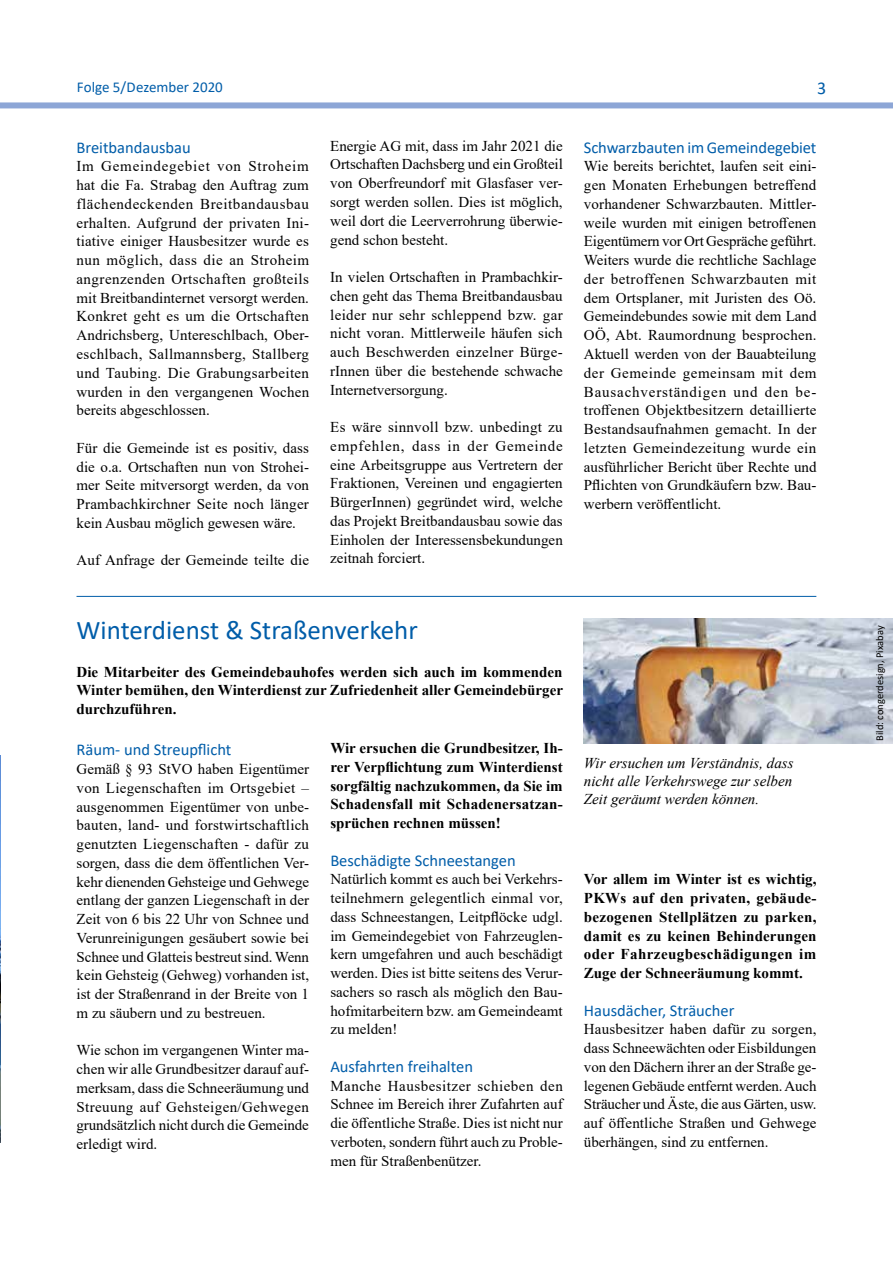
<style>
.page{position:relative;width:893px;height:1263px;background:#fff}
.page>*{position:absolute;margin:0;border:0;box-sizing:border-box;transform-origin:0 0}
.t1{font:27px "Calibri";color:#005da9}
.t2{font:18px "Calibri";color:#005da9}
.t3{font:16.5px "Calibri";color:#005da9}
.t4{font:15px/18.8px "Times New Roman";color:#000;text-align:justify}
.t5{font:700 15px/18.8px "Times New Roman";color:#000;text-align:justify}
.t6{font:italic 15px/18px "Times New Roman";color:#000;text-align:justify}
.t7{font:15px "Calibri";color:#005da9}
.t8{font:10.5px "Calibri";color:#000}
</style>
<div class="page">
<div style="left:0;top:102px;width:893px;height:6px;background:#8da6d6"></div>
<img style="left:0;top:755px;width:1px;height:387px">
<img style="left:584px;top:619px;width:309px;height:124px">
<hr style="left:77px;top:596px;width:739px;height:1px;background:#005da9">
<p class="t7" style="left:77px;top:77px;width:148px">Folge 5/Dezember 2020</p>
<p class="t2" style="left:817px;top:76px;width:11px">3</p>
<p class="t3" style="left:77px;top:136px;width:116px">Breitbandausbau</p>
<p class="t4" style="left:77px;top:157px;width:234px">Im Gemeindegebiet von Stroheim hat die Fa. Strabag den Auftrag zum flächendeckenden Breitbandausbau erhalten. Aufgrund der privaten Ini&shy;tiative einiger Hausbesitzer wurde es nun möglich, dass die an Stroheim angrenzenden Ortschaften großteils mit Breitbandinternet versorgt werden.<br>Konkret geht es um die Ortschaften Andrichsberg, Untereschlbach, Ober&shy;eschlbach, Sallmannsberg, Stallberg und Taubing. Die Grabungsarbeiten wurden in den vergangenen Wochen bereits abgeschlossen.</p>
<p class="t4" style="left:77px;top:438px;width:234px">Für die Gemeinde ist es positiv, dass die o.a. Ortschaften nun von Strohei&shy;mer Seite mitversorgt werden, da von Prambachkirchner Seite noch länger kein Ausbau möglich gewesen wäre.</p>
<p class="t4" style="left:77px;top:550px;width:234px">Auf Anfrage der Gemeinde teilte die</p>
<p class="t4" style="left:330px;top:136px;width:234px">Energie AG mit, dass im Jahr 2021 die Ortschaften Dachsberg und ein Großteil von Oberfreundorf mit Glasfaser ver&shy;sorgt werden sollen. Dies ist möglich, weil dort die Leerverrohrung überwie&shy;gend schon besteht.</p>
<p class="t4" style="left:330px;top:267px;width:234px">In vielen Ortschaften in Prambachkir&shy;chen geht das Thema Breitbandausbau leider nur sehr schleppend bzw. gar nicht voran. Mittlerweile häufen sich auch Beschwerden einzelner Bürge&shy;rInnen über die bestehende schwache Internetversorgung.</p>
<p class="t4" style="left:330px;top:417px;width:234px">Es wäre sinnvoll bzw. unbedingt zu empfehlen, dass in der Gemeinde eine Arbeitsgruppe aus Vertretern der Fraktionen, Vereinen und engagierten BürgerInnen) gegründet wird, welche das Projekt Breitbandausbau sowie das Einholen der Interessensbekundungen zeitnah forciert.</p>
<p class="t3" style="left:584px;top:136px;width:234px">Schwarzbauten im Gemeindegebiet</p>
<p class="t4" style="left:584px;top:157px;width:234px">Wie bereits berichtet, laufen seit eini&shy;gen Monaten Erhebungen betreffend vorhandener Schwarzbauten. Mittler&shy;weile wurden mit einigen betroffenen Eigentümern vor Ort Gespräche geführt.<br>Weiters wurde die rechtliche Sachlage der betroffenen Schwarzbauten mit dem Ortsplaner, mit Juristen des Oö.<br>Gemeindebundes sowie mit dem Land OÖ, Abt. Raumordnung besprochen.<br>Aktuell werden von der Bauabteilung der Gemeinde gemeinsam mit dem Bausachverständigen und den be&shy;troffenen Objektbesitzern detaillierte Bestandsaufnahmen gemacht. In der letzten Gemeindezeitung wurde ein ausführlicher Bericht über Rechte und Pflichten von Grundkäufern bzw. Bau&shy;werbern veröffentlicht.</p>
<h1 class="t1" style="left:77px;top:611px;width:343px">Winterdienst &amp; Straßenverkehr</h1>
<p class="t5" style="left:77px;top:662px;width:488px">Die Mitarbeiter des Gemeindebauhofes werden sich auch im kommenden Winter bemühen, den Winterdienst zur Zufriedenheit aller Gemeindebürger durchzuführen.</p>
<p class="t3" style="left:77px;top:738px;width:156px">Räum- und Streupflicht</p>
<p class="t4" style="left:77px;top:759px;width:234px">Gemäß § 93 StVO haben Eigentümer von Liegenschaften im Ortsgebiet – ausgenommen Eigentümer von unbe&shy;bauten, land- und forstwirtschaftlich genutzten Liegenschaften - dafür zu sorgen, dass die dem öffentlichen Ver&shy;kehr dienenden Gehsteige und Gehwege entlang der ganzen Liegenschaft in der Zeit von 6 bis 22 Uhr von Schnee und Verunreinigungen gesäubert sowie bei Schnee und Glatteis bestreut sind. Wenn kein Gehsteig (Gehweg) vorhanden ist, ist der Straßenrand in der Breite von 1 m zu säubern und zu bestreuen.</p>
<p class="t4" style="left:77px;top:1040px;width:234px">Wie schon im vergangenen Winter ma&shy;chen wir alle Grundbesitzer darauf auf&shy;merksam, dass die Schneeräumung und Streuung auf Gehsteigen/Gehwegen grundsätzlich nicht durch die Gemeinde erledigt wird.</p>
<p class="t5" style="left:330px;top:738px;width:234px">Wir ersuchen die Grundbesitzer, Ih&shy;rer Verpflichtung zum Winterdienst sorgfältig nachzukommen, da Sie im Schadensfall mit Schadenersatzan&shy;sprüchen rechnen müssen!</p>
<p class="t3" style="left:330px;top:849px;width:187px">Beschädigte Schneestangen</p>
<p class="t4" style="left:330px;top:869px;width:234px">Natürlich kommt es auch bei Verkehrs&shy;teilnehmern gelegentlich einmal vor, dass Schneestangen, Leitpflöcke udgl. im Gemeindegebiet von Fahrzeuglen&shy;kern umgefahren und auch beschädigt werden. Dies ist bitte seitens des Verur&shy;sachers so rasch als möglich den Bau&shy;hofmitarbeitern bzw. am Gemeindeamt zu melden!</p>
<p class="t3" style="left:330px;top:1055px;width:144px">Ausfahrten freihalten</p>
<p class="t4" style="left:330px;top:1076px;width:234px">Manche Hausbesitzer schieben den Schnee im Bereich ihrer Zufahrten auf die öffentliche Straße. Dies ist nicht nur verboten, sondern führt auch zu Proble&shy;men für Straßenbenützer.</p>
<p class="t6" style="left:584px;top:753px;width:211px">Wir ersuchen um Verständnis, dass nicht alle Verkehrswege zur selben Zeit geräumt werden können.</p>
<p class="t5" style="left:584px;top:869px;width:234px">Vor allem im Winter ist es wichtig, PKWs auf den privaten, gebäude&shy;bezogenen Stellplätzen zu parken, damit es zu keinen Behinderungen oder Fahrzeugbeschädigungen im Zuge der Schneeräumung kommt.</p>
<p class="t3" style="left:584px;top:999px;width:152px">Hausdächer, Sträucher</p>
<p class="t4" style="left:584px;top:1019px;width:234px">Hausbesitzer haben dafür zu sorgen, dass Schneewächten oder Eisbildungen von den Dächern ihrer an der Straße ge&shy;legenen Gebäude entfernt werden. Auch Sträucher und Äste, die aus Gärten, usw. auf öffentliche Straßen und Gehwege überhängen, sind zu entfernen.</p>
<p class="t8" style="left:872px;top:741px;width:117px;rotate:-90deg">Bild: congerdesign, Pixabay</p>
</div>
